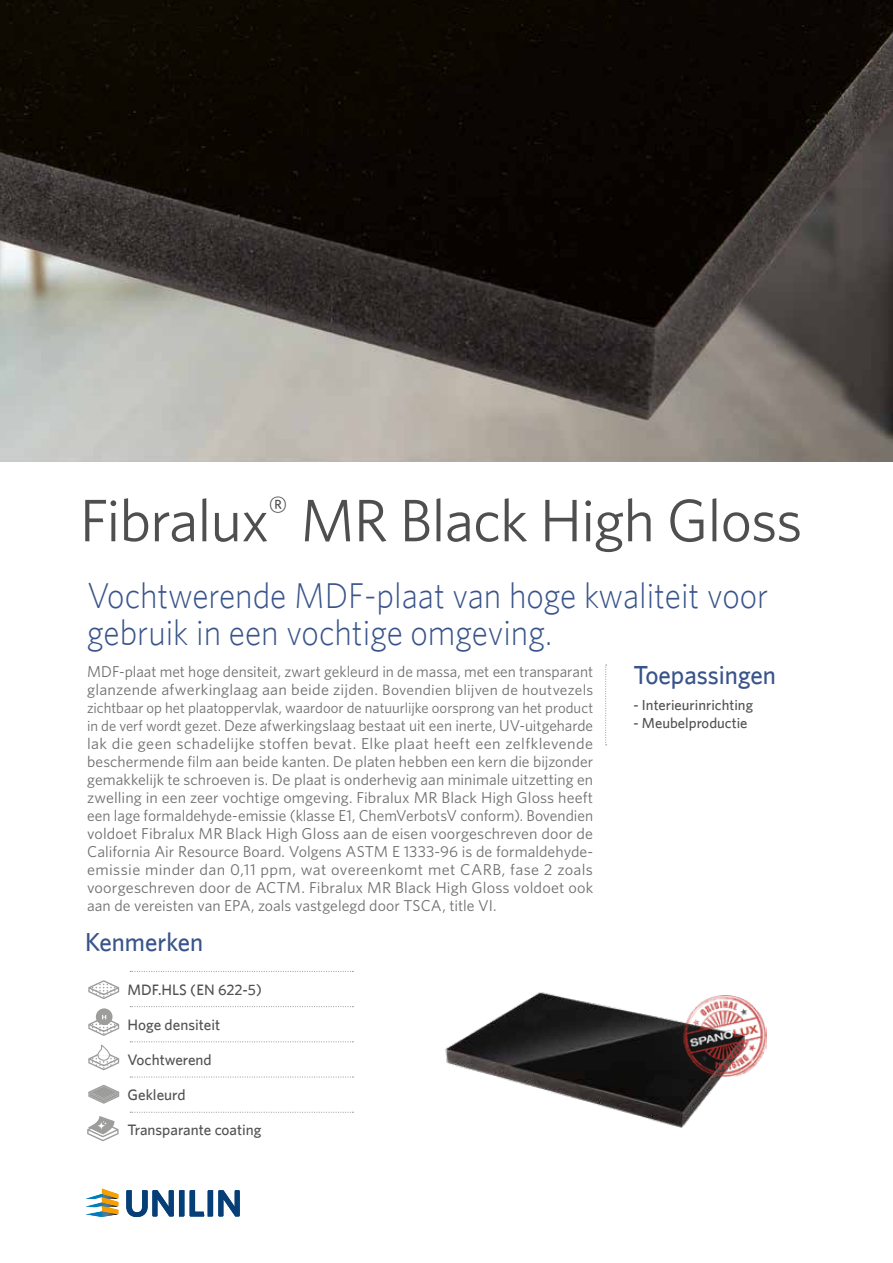
<style>
.page{position:relative;width:893px;height:1263px;background:#fff}
.page>*{position:absolute;margin:0;border:0;box-sizing:border-box;transform-origin:0 0}
.t1{font:60px "Whitney";letter-spacing:-.015em;color:#504f4f}
.t2{font:300 36px/37.5px "Whitney";color:#39548a;scale:.93 1}
.t3{font:500 26.25px "Whitney";color:#39548a;scale:.95 1}
.t4{font:500 26.1px "Whitney";color:#39548a;scale:.95 1}
.t5{font:15.75px/18px "Whitney";color:#706f6f}
.t6{font:500 15.15px "Whitney";color:#525251}
.t7{font:15px "Whitney";color:#706f6f}
.t8{font:500 14.55px "Whitney";color:#525251}
.s1{font-size:15px}
</style>
<div class="page">
<img style="left:0;top:0;width:893px;height:461px">
<svg style="left:605px;top:664px;width:2px;height:81px"></svg>
<svg style="left:126px;top:1190px;width:58px;height:27px"></svg>
<svg style="left:190px;top:1190px;width:50px;height:26px"></svg>
<svg style="left:86px;top:1188px;width:32px;height:29px"></svg>
<img style="left:445px;top:992px;width:289px;height:136px">
<img style="left:683px;top:996px;width:84px;height:81px">
<svg style="left:88px;top:980px;width:31px;height:19px"></svg>
<div style="left:96px;top:1008px;width:17px;height:17px;background:#9d9d9c;border-radius:50%"></div>
<svg style="left:88px;top:1015px;width:31px;height:21px"></svg>
<svg style="left:88px;top:1044px;width:31px;height:26px"></svg>
<svg style="left:88px;top:1085px;width:31px;height:19px"></svg>
<svg style="left:87px;top:1116px;width:32px;height:25px"></svg>
<svg style="left:130px;top:971px;width:223px;height:1px"></svg>
<svg style="left:130px;top:1006px;width:223px;height:1px"></svg>
<svg style="left:130px;top:1041px;width:223px;height:1px"></svg>
<svg style="left:130px;top:1076px;width:223px;height:1px"></svg>
<svg style="left:130px;top:1112px;width:223px;height:1px"></svg>
<h1 class="t1" style="left:80px;top:481px;width:724px">Fibralux<sup>®</sup> MR Black High Gloss</h1>
<h2 class="t2" style="left:87px;top:576px;width:734px">Vochtwerende MDF-plaat van hoge kwaliteit voor gebruik in een vochtige omgeving.</h2>
<p class="t5" style="left:87px;top:662px;width:507px">MDF-plaat met hoge densiteit, zwart gekleurd in de massa, met een transparant glanzende afwerkinglaag aan beide zijden. <span class="s1">Bovendien blijven de houtvezels</span></p>
<p class="t7" style="left:87px;top:698px;width:508px">zichtbaar op het plaatoppervlak, waardoor de natuurlijke oorsprong van het product</p>
<p class="t5" style="left:87px;top:716px;width:508px;text-align:justify"><span class="s1">in de verf wordt gezet.</span> Deze afwerkingslaag bestaat uit een inerte, UV-uitgeharde lak die geen schadelijke stoffen bevat. Elke plaat heeft een zelfklevende beschermende film aan beide kanten. De platen hebben een kern die bijzonder gemakkelijk te schroeven is. De plaat is onderhevig aan minimale uitzetting en zwelling in een zeer vochtige omgeving. Fibralux MR Black High Gloss heeft een lage formaldehyde-emissie (klasse E1, ChemVerbotsV conform). Bovendien voldoet Fibralux MR Black High Gloss aan de eisen voorgeschreven door de California Air Resource Board. Volgens ASTM E 1333-96 is de formaldehyde&shy;emissie minder dan 0,11 ppm, wat overeenkomt met CARB, fase 2 zoals voorgeschreven door de ACTM. Fibralux MR Black High Gloss voldoet ook aan de vereisten van EPA, zoals vastgelegd door TSCA, title VI.</p>
<h3 class="t3" style="left:634px;top:659px;width:151px">Toepassingen</h3>
<p class="t8" style="left:634px;top:696px;width:121px">- Interieurinrichting</p>
<p class="t8" style="left:634px;top:714px;width:115px">- Meubelproductie</p>
<h3 class="t4" style="left:85px;top:926px;width:126px">Kenmerken</h3>
<p class="t6" style="left:128px;top:980px;width:136px">MDF.HLS (EN 622-5)</p>
<p class="t6" style="left:128px;top:1015px;width:94px">Hoge densiteit</p>
<p class="t6" style="left:128px;top:1050px;width:86px">Vochtwerend</p>
<p class="t6" style="left:128px;top:1086px;width:59px">Gekleurd</p>
<p class="t6" style="left:128px;top:1121px;width:136px">Transparante coating</p>
</div>
